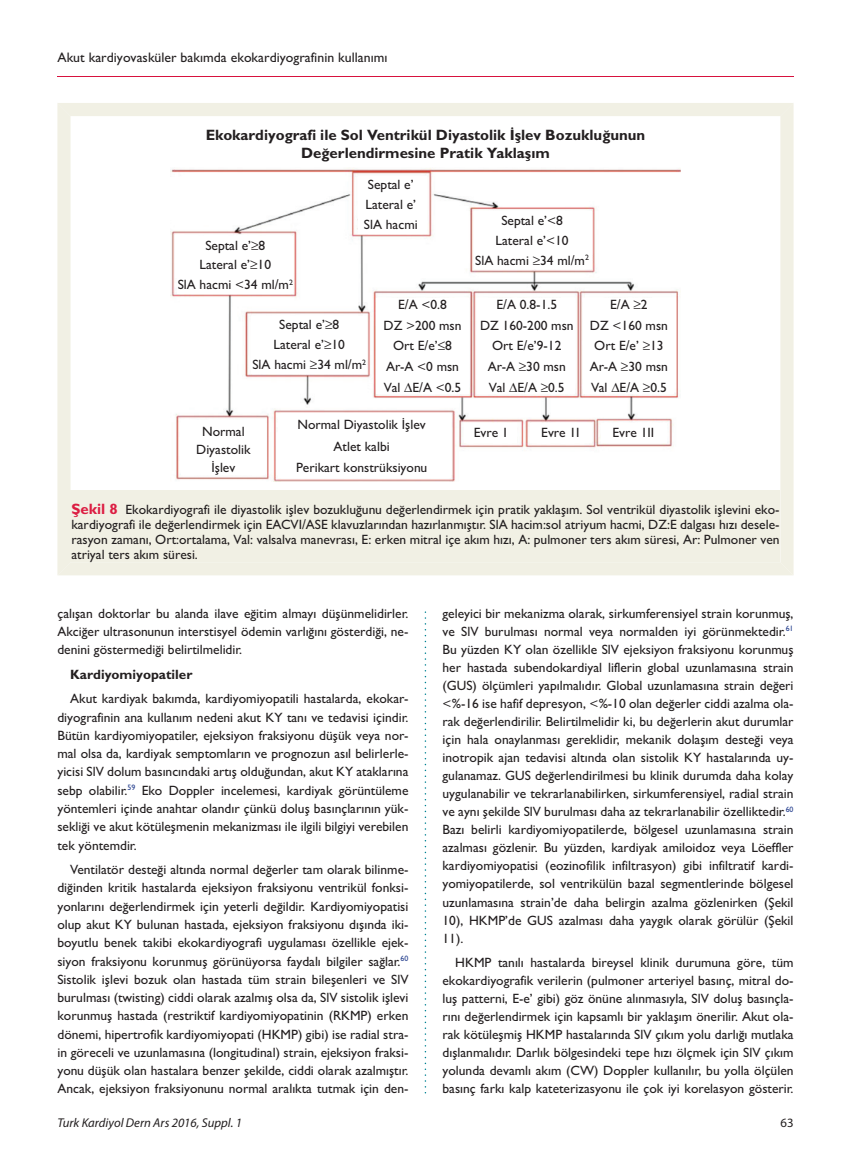
<style>
.page{position:relative;width:851px;height:1170px;background:#fff}
.page>*{position:absolute;margin:0;border:0;box-sizing:border-box;transform-origin:0 0}
.t1{font:15px/18px "Gill Sans Bold Tr";color:#231f20;text-align:center}
.t2{font:13.8px "Gill Sans Normal Tr";color:#231f20}
.t3{font:13.5px/18px "Gill Sans Normal Tr";color:#231f20;text-align:center}
.t4{font:13.5px "Gill Sans Bold Tr";color:#231f20}
.t5{font:italic 12.75px "Myriad Pro";color:#231f20}
.t6{font:12.75px "Myriad Pro";color:#231f20}
.s1{font-family:"Gill Sans Bold Tr";font-size:15px;color:#dc1d42}
</style>
<div class="page">
<svg style="left:424px;top:611px;width:2px;height:482px"></svg>
<svg style="left:57px;top:103px;width:736px;height:472px"></svg>
<div style="left:70px;top:490px;width:710px;height:72px;background:#f1f0e4"></div>
<img style="left:171px;top:125px;width:509px;height:357px">
<hr style="left:57px;top:76px;width:736px;height:1px;background:#d7123e">
<div style="left:172px;top:118px;width:504px;height:49px;background:#fff"></div>
<div style="left:358px;top:176px;width:68px;height:57px;background:#fff"></div>
<div style="left:177px;top:236px;width:116px;height:57px;background:#fff"></div>
<div style="left:251px;top:316px;width:116px;height:57px;background:#fff"></div>
<div style="left:376px;top:297px;width:93px;height:96px;background:#fff"></div>
<div style="left:477px;top:297px;width:97px;height:96px;background:#fff"></div>
<div style="left:583px;top:297px;width:90px;height:96px;background:#fff"></div>
<div style="left:601px;top:423px;width:65px;height:20px;background:#fff"></div>
<div style="left:530px;top:423px;width:62px;height:20px;background:#fff"></div>
<div style="left:464px;top:423px;width:53px;height:20px;background:#fff"></div>
<div style="left:279px;top:414px;width:172px;height:63px;background:#fff"></div>
<div style="left:181px;top:420px;width:83px;height:54px;background:#fff"></div>
<div style="left:474px;top:212px;width:117px;height:57px;background:#fff"></div>
<p class="t2" style="left:57px;top:49px;width:331px">Akut kardiyovasküler bakımda ekokardiyografinin kullanımı</p>
<p class="t1" style="left:206px;top:126px;width:441px">Ekokardiyografi ile Sol Ventrikül Diyastolik İşlev Bozukluğunun<br>Değerlendirmesine Pratik Yaklaşım</p>
<p class="t3" style="left:364px;top:174px;width:55px;line-height:19.8px;text-align:left">Septal e’<br>Lateral e’<br>SlA hacmi</p>
<p class="t3" style="left:475px;top:210px;width:115px;line-height:19.8px">Septal e’&lt;8<br>Lateral e’&lt;10<br>SlA hacmi ≥34 ml/m<sup>2</sup></p>
<p class="t3" style="left:178px;top:235px;width:117px;line-height:19.8px">Septal e’≥8<br>Lateral e’≥10<br>SlA hacmi &lt;34 ml/m<sup>2</sup></p>
<p class="t3" style="left:252px;top:315px;width:115px;line-height:19.8px">Septal e’≥8<br>Lateral e’≥10<br>SlA hacmi ≥34 ml/m<sup>2</sup></p>
<p class="t3" style="left:383px;top:294px;width:79px;line-height:20.7px">E/A &lt;0.8<br>DZ &gt;200 msn<br>Ort E/e’≤8<br>Ar-A &lt;0 msn<br>Val ΔE/A &lt;0.5</p>
<p class="t3" style="left:480px;top:294px;width:95px;line-height:20.7px">E/A 0.8-1.5<br>DZ 160-200 msn<br>Ort E/e’9-12<br>Ar-A ≥30 msn<br>Val ΔE/A ≥0.5</p>
<p class="t3" style="left:589px;top:294px;width:80px;line-height:20.7px">E/A ≥2<br>DZ &lt;160 msn<br>Ort E/e’ ≥13<br>Ar-A ≥30 msn<br>Val ΔE/A ≥0.5</p>
<p class="t3" style="left:296px;top:414px;width:132px;line-height:21.5px">Normal Diyastolik İşlev<br>Atlet kalbi<br>Perikart konstrüksiyonu</p>
<p class="t3" style="left:196px;top:422px;width:56px">Normal<br>Diyastolik<br>İşlev</p>
<p class="t3" style="left:473px;top:423px;width:36px">Evre 1</p>
<p class="t3" style="left:541px;top:423px;width:40px">Evre 1I</p>
<p class="t3" style="left:612px;top:423px;width:43px">Evre 1II</p>
<p class="t3" style="left:71px;top:502px;width:709px;line-height:15px;text-align:justify"><span class="s1">Şekil 8</span> Ekokardiyografi ile diyastolik işlev bozukluğunu değerlendirmek için pratik yaklaşım. Sol ventrikül diyastolik işlevini eko&shy;kardiyografi ile değerlendirmek için EACVI/ASE klavuzlarından hazırlanmıştır. SlA hacim:sol atriyum hacmi, DZ:E dalgası hızı desele&shy;rasyon zamanı, Ort:ortalama, Val: valsalva manevrası, E: erken mitral içe akım hızı, A: pulmoner ters akım süresi, Ar: Pulmoner ven atriyal ters akım süresi.</p>
<p class="t3" style="left:57px;top:603px;width:352px;text-align:justify">çalışan doktorlar bu alanda ilave eğitim almayı düşünmelidirler.<br>Akciğer ultrasonunun interstisyel ödemin varlığını gösterdiği, ne&shy;denini göstermediği belirtilmelidir.</p>
<p class="t4" style="left:70px;top:666px;width:124px">Kardiyomiyopatiler</p>
<p class="t3" style="left:57px;top:689px;width:352px;text-align:justify;text-indent:13px">Akut kardiyak bakımda, kardiyomiyopatili hastalarda, ekokar&shy;diyografinin ana kullanım nedeni akut KY tanı ve tedavisi içindir.<br>Bütün kardiyomiyopatiler, ejeksiyon fraksiyonu düşük veya nor&shy;mal olsa da, kardiyak semptomların ve prognozun asıl belirlerle&shy;yicisi SlV dolum basıncındaki artış olduğundan, akut KY ataklarına sebp olabilir.<sup>59</sup> Eko Doppler incelemesi, kardiyak görüntüleme yöntemleri içinde anahtar olandır çünkü doluş basınçlarının yük&shy;sekliği ve akut kötüleşmenin mekanizması ile ilgili bilgiyi verebilen tek yöntemdir.</p>
<p class="t3" style="left:57px;top:860px;width:352px;text-align:justify;text-indent:13px">Ventilatör desteği altında normal değerler tam olarak bilinme&shy;diğinden kritik hastalarda ejeksiyon fraksiyonu ventrikül fonksi&shy;yonlarını değerlendirmek için yeterli değildir. Kardiyomiyopatisi olup akut KY bulunan hastada, ejeksiyon fraksiyonu dışında iki&shy;boyutlu benek takibi ekokardiyografi uygulaması özellikle ejek&shy;siyon fraksiyonu korunmuş görünüyorsa faydalı bilgiler sağlar.<sup>60<br></sup>Sistolik işlevi bozuk olan hastada tüm strain bileşenleri ve SlV burulması (twisting) ciddi olarak azalmış olsa da, SlV sistolik işlevi korunmuş hastada (restriktif kardiyomiyopatinin (RKMP) erken dönemi, hipertrofik kardiyomiyopati (HKMP) gibi) ise radial stra&shy;in göreceli ve uzunlamasına (longitudinal) strain, ejeksiyon fraksi&shy;yonu düşük olan hastalara benzer şekilde, ciddi olarak azalmıştır.<br>Ancak, ejeksiyon fraksiyonunu normal aralıkta tutmak için den-</p>
<p class="t3" style="left:442px;top:604px;width:352px;text-align:justify">geleyici bir mekanizma olarak, sirkumferensiyel strain korunmuş, ve SlV burulması normal veya normalden iyi görünmektedir.<sup>61<br></sup>Bu yüzden KY olan özellikle SlV ejeksiyon fraksiyonu korunmuş her hastada subendokardiyal liflerin global uzunlamasına strain (GUS) ölçümleri yapılmalıdır. Global uzunlamasına strain değeri &lt;%-16 ise hafif depresyon, &lt;%-10 olan değerler ciddi azalma ola&shy;rak değerlendirilir. Belirtilmelidir ki, bu değerlerin akut durumlar için hala onaylanması gereklidir, mekanik dolaşım desteği veya inotropik ajan tedavisi altında olan sistolik KY hastalarında uy&shy;gulanamaz. GUS değerlendirilmesi bu klinik durumda daha kolay uygulanabilir ve tekrarlanabilirken, sirkumferensiyel, radial strain ve aynı şekilde SlV burulması daha az tekrarlanabilir özelliktedir.<sup>60<br></sup>Bazı belirli kardiyomiyopatilerde, bölgesel uzunlamasına strain azalması gözlenir. Bu yüzden, kardiyak amiloidoz veya Löeffler kardiyomiyopatisi (eozinofilik infiltrasyon) gibi infiltratif kardi&shy;yomiyopatilerde, sol ventrikülün bazal segmentlerinde bölgesel uzunlamasına strain’de daha belirgin azalma gözlenirken (Şekil 10), HKMP’de GUS azalması daha yaygık olarak görülür (Şekil 11).</p>
<p class="t3" style="left:442px;top:953px;width:352px;text-align:justify;text-indent:13px">HKMP tanılı hastalarda bireysel klinik durumuna göre, tüm ekokardiyografik verilerin (pulmoner arteriyel basınç, mitral do&shy;luş patterni, E-e’ gibi) göz önüne alınmasıyla, SlV doluş basınçla&shy;rını değerlendirmek için kapsamlı bir yaklaşım önerilir. Akut ola&shy;rak kötüleşmiş HKMP hastalarında SlV çıkım yolu darlığı mutlaka dışlanmalıdır. Darlık bölgesindeki tepe hızı ölçmek için SlV çıkım yolunda devamlı akım (CW) Doppler kullanılır, bu yolla ölçülen basınç farkı kalp kateterizasyonu ile çok iyi korelasyon gösterir.</p>
<p class="t5" style="left:57px;top:1115px;width:186px">Turk Kardiyol Dern Ars 2016, Suppl. 1</p>
<p class="t6" style="left:780px;top:1115px;width:15px">63</p>
</div>
